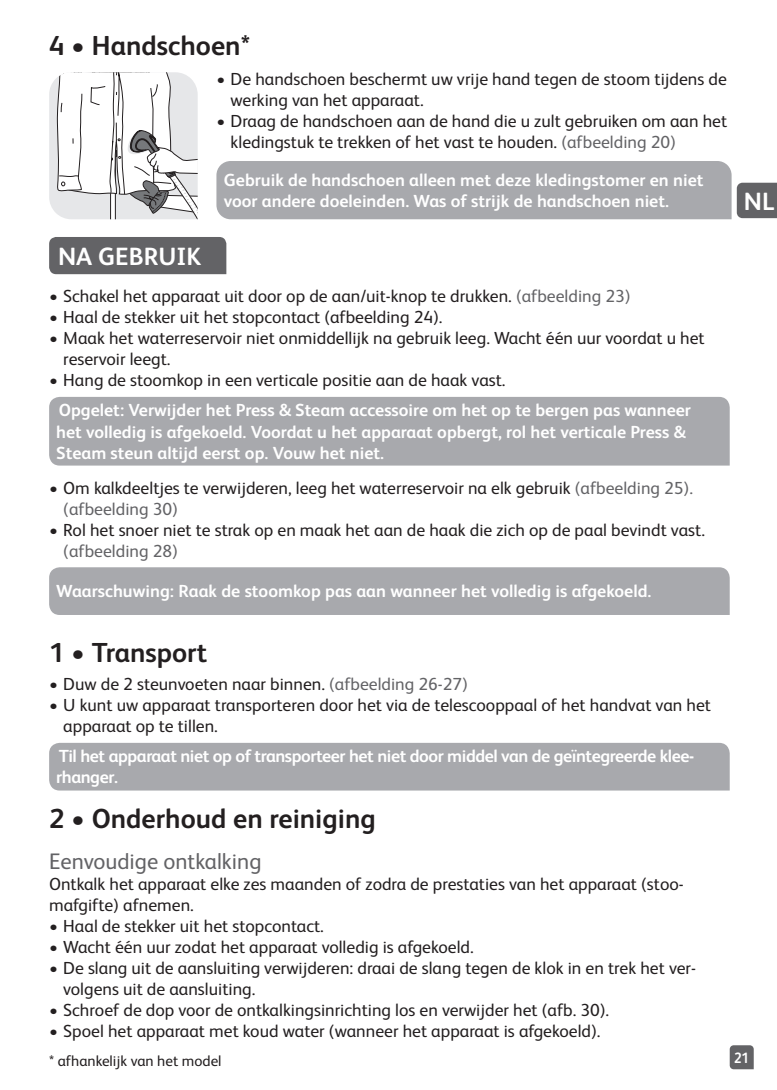
<style>
.page{position:relative;width:777px;height:1090px;background:#fff}
.page>*{position:absolute;margin:0;border:0;box-sizing:border-box;transform-origin:0 0}
.t1{font:700 27.5px "FS Albert";color:#231f20}
.t2{font:700 25px "FS Albert";color:#fff}
.t3{font:22.5px "FS Albert";color:#636366}
.t4{font:17.5px/21px "FS Albert";color:#231f20}
.t5{font:700 17.5px/21px "FS Albert";color:#fff}
.t6{font:700 17.5px/21px "FS Albert";letter-spacing:-.025em;color:#fff}
.t7{font:17.5px "FS Albert";color:#636366}
.t8{font:15px "FS Albert";color:#231f20}
.t9{font:700 15px "FS Albert";color:#fff;scale:.9 1}
.s1{color:#636366}
</style>
<div class="page">
<svg style="left:729px;top:1045px;width:24px;height:24px"></svg>
<svg style="left:737px;top:183px;width:40px;height:35px"></svg>
<div style="left:216px;top:161px;width:515px;height:58px;background:#a8a9ad"></div>
<svg style="left:49px;top:72px;width:149px;height:148px"></svg>
<div style="left:49px;top:237px;width:177px;height:37px;background:#636366"></div>
<div style="left:49px;top:397px;width:680px;height:68px;background:#a8a9ad"></div>
<div style="left:49px;top:567px;width:680px;height:48px;background:#a8a9ad"></div>
<div style="left:49px;top:743px;width:680px;height:47px;background:#a8a9ad"></div>
<h1 class="t1" style="left:49px;top:29px;width:203px">4 • Handschoen*</h1>
<p class="t4" style="left:231px;top:68px;width:497px;text-indent:-14px">• De handschoen beschermt uw vrije hand tegen de stoom tijdens de werking van het apparaat.</p>
<p class="t4" style="left:231px;top:110px;width:498px;text-indent:-14px">• Draag de handschoen aan de hand die u zult gebruiken om aan het kledingstuk te trekken of het vast te houden. <span class="s1">(afbeelding 20)</span></p>
<p class="t5" style="left:224px;top:169px;width:481px">Gebruik de handschoen alleen met deze kledingstomer en niet voor andere doeleinden. Was of strijk de handschoen niet.</p>
<h2 class="t2" style="left:58px;top:241px;width:145px">NA GEBRUIK</h2>
<p class="t4" style="left:49px;top:286px;width:583px">• Schakel het apparaat uit door op de aan/uit-knop te drukken. <span class="s1">(afbeelding 23)</span></p>
<p class="t4" style="left:49px;top:307px;width:395px">• Haal de stekker uit het stopcontact (afbeelding 24).</p>
<p class="t4" style="left:63px;top:328px;width:643px;text-indent:-14px">• Maak het waterreservoir niet onmiddellijk na gebruik leeg. Wacht één uur voordat u het reservoir leegt.</p>
<p class="t4" style="left:49px;top:370px;width:458px">• Hang de stoomkop in een verticale positie aan de haak vast.</p>
<p class="t5" style="left:56px;top:400px;width:636px">Opgelet: Verwijder het Press &amp; Steam accessoire om het op te bergen pas wanneer het volledig is afgekoeld. Voordat u het apparaat opbergt, rol het verticale Press &amp;<br>Steam steun altijd eerst op. Vouw het niet.</p>
<p class="t4" style="left:63px;top:477px;width:631px;text-indent:-14px">• Om kalkdeeltjes te verwijderen, leeg het waterreservoir na elk gebruik <span class="s1">(afbeelding 25). (afbeelding 30)</span></p>
<p class="t4" style="left:49px;top:519px;width:657px">• Rol het snoer niet te strak op en maak het aan de haak die zich op de paal bevindt vast.</p>
<p class="t7" style="left:63px;top:541px;width:116px">(afbeelding 28)</p>
<p class="t5" style="left:56px;top:581px;width:596px">Waarschuwing: Raak de stoomkop pas aan wanneer het volledig is afgekoeld.</p>
<h2 class="t2" style="left:744px;top:187px;width:32px">NL</h2>
<h1 class="t1" style="left:49px;top:637px;width:160px">1 • Transport</h1>
<p class="t4" style="left:49px;top:674px;width:420px">• Duw de 2 steunvoeten naar binnen. <span class="s1">(afbeelding 26-27)</span></p>
<p class="t4" style="left:63px;top:695px;width:649px;text-indent:-14px">• U kunt uw apparaat transporteren door het via de telescooppaal of het handvat van het apparaat op te tillen.</p>
<p class="t6" style="left:56px;top:746px;width:639px">Til het apparaat niet op of transporteer het niet door middel van de geïntegreerde klee&shy;rhanger.</p>
<h1 class="t1" style="left:49px;top:802px;width:328px">2 • Onderhoud en reiniging</h1>
<p class="t3" style="left:49px;top:848px;width:214px">Eenvoudige ontkalking</p>
<p class="t4" style="left:49px;top:873px;width:636px">Ontkalk het apparaat elke zes maanden of zodra de prestaties van het apparaat (stoo&shy;mafgifte) afnemen.</p>
<p class="t4" style="left:49px;top:915px;width:276px">• Haal de stekker uit het stopcontact.</p>
<p class="t4" style="left:49px;top:936px;width:426px">• Wacht één uur zodat het apparaat volledig is afgekoeld.</p>
<p class="t4" style="left:63px;top:957px;width:634px;text-indent:-14px">• De slang uit de aansluiting verwijderen: draai de slang tegen de klok in en trek het ver&shy;volgens uit de aansluiting.</p>
<p class="t4" style="left:49px;top:999px;width:561px">• Schroef de dop voor de ontkalkingsinrichting los en verwijder het (afb. 30).</p>
<p class="t4" style="left:49px;top:1020px;width:553px">• Spoel het apparaat met koud water (wanneer het apparaat is afgekoeld).</p>
<p class="t8" style="left:49px;top:1052px;width:174px">* afhankelijk van het model</p>
<p class="t9" style="left:734px;top:1049px;width:18px">21</p>
</div>
